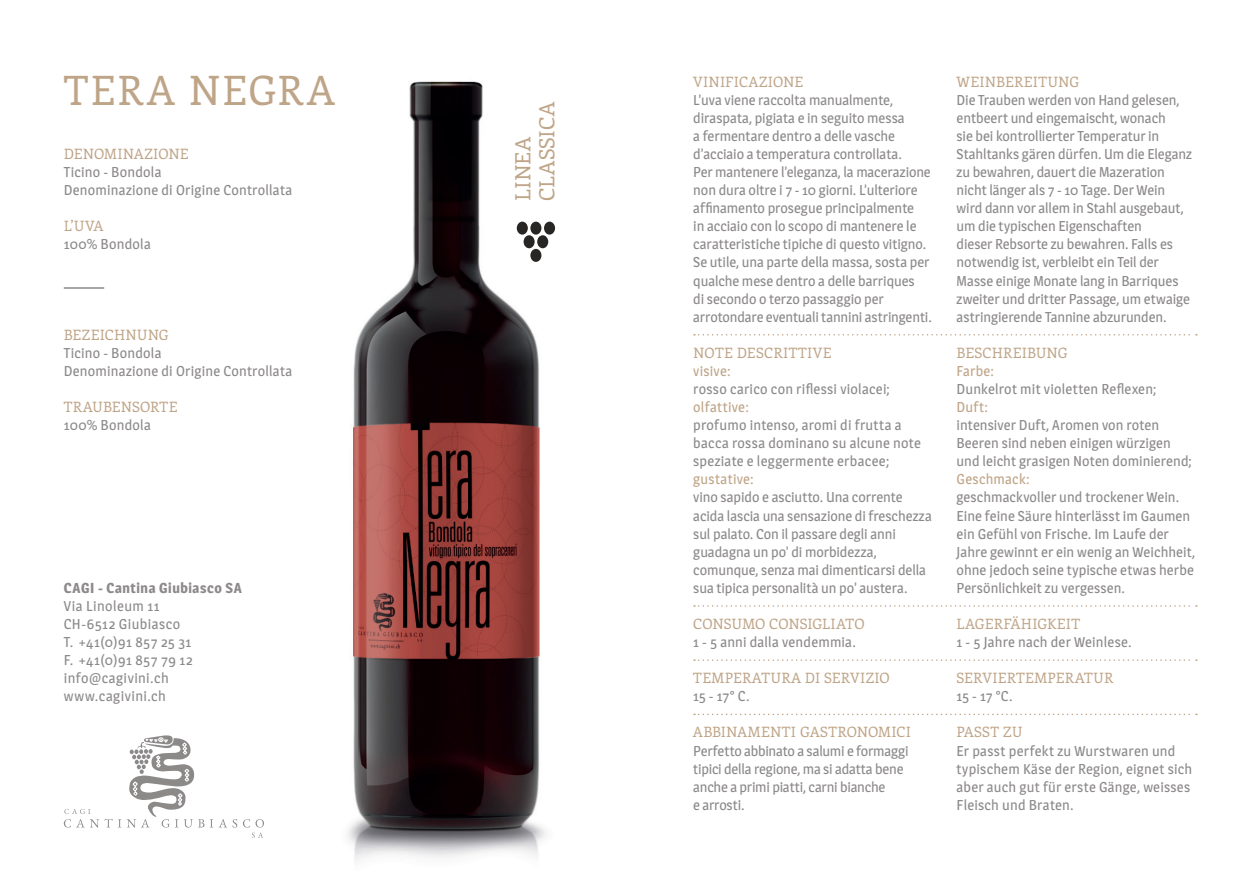
<style>
.page{position:relative;width:1259px;height:893px;background:#fff}
.page>*{position:absolute;margin:0;border:0;box-sizing:border-box;transform-origin:0 0}
.t1{font:40.5px "Enriqueta";letter-spacing:.04em;color:#bfa588}
.t2{font:21px "Enriqueta";letter-spacing:.01em;color:#bfa588}
.t3{font:14.25px/18.1px "Magra";color:#8c8989}
.t4{font:14.25px "Enriqueta";letter-spacing:.015em;color:#bfa588}
.t5{font:14.25px/18.1px "Magra";letter-spacing:.03em;color:#8c8989}
.t6{font:14.25px "Magra";letter-spacing:.02em;color:#bfa588}
.t7{font:14.25px "Magra";letter-spacing:.02em;color:#8c8989}
.t8{font:700 14.25px "Magra";letter-spacing:.035em;color:#8c8989}
</style>
<div class="page">
<img style="left:347px;top:81px;width:208px;height:780px">
<svg style="left:64px;top:735px;width:200px;height:103px"></svg>
<hr style="left:64px;top:287px;width:40px;height:2px;background:#8c8989">
<svg style="left:694px;top:334px;width:503px;height:2px"></svg>
<svg style="left:694px;top:605px;width:503px;height:2px"></svg>
<svg style="left:694px;top:659px;width:503px;height:2px"></svg>
<svg style="left:694px;top:714px;width:503px;height:1px"></svg>
<div style="left:517px;top:222px;width:11px;height:13px;background:#272624;border-radius:50%"></div>
<div style="left:530px;top:222px;width:11px;height:13px;background:#272624;border-radius:50%"></div>
<div style="left:544px;top:222px;width:11px;height:13px;background:#272624;border-radius:50%"></div>
<div style="left:523px;top:235px;width:11px;height:13px;background:#272624;border-radius:50%"></div>
<div style="left:537px;top:235px;width:11px;height:13px;background:#272624;border-radius:50%"></div>
<div style="left:530px;top:249px;width:11px;height:13px;background:#272624;border-radius:50%"></div>
<p class="t1" style="left:64px;top:62px;width:272px">TERA NEGRA</p>
<p class="t4" style="left:693px;top:72px;width:112px">VINIFICAZIONE</p>
<p class="t3" style="left:693px;top:91px;width:213px">L’uva viene raccolta manualmente, diraspata, pigiata e in seguito messa a fermentare dentro a delle vasche d’acciaio a temperatura controllata.</p>
<p class="t3" style="left:693px;top:163px;width:239px">Per mantenere l’eleganza, la macerazione</p>
<p class="t3" style="left:693px;top:181px;width:235px">non dura oltre i 7 - 10 giorni. L’ulteriore affinamento prosegue principalmente in acciaio con lo scopo di mantenere le caratteristiche tipiche di questo vitigno.</p>
<p class="t3" style="left:693px;top:253px;width:238px">Se utile, una parte della massa, sosta per</p>
<p class="t3" style="left:693px;top:272px;width:240px">qualche mese dentro a delle barriques<br>di secondo o terzo passaggio per arrotondare eventuali tannini astringenti.</p>
<p class="t4" style="left:693px;top:343px;width:140px">NOTE DESCRITTIVE</p>
<p class="t6" style="left:693px;top:363px;width:39px">visive:</p>
<p class="t7" style="left:693px;top:381px;width:198px">rosso carico con riflessi violacei;</p>
<p class="t6" style="left:693px;top:399px;width:57px">olfattive:</p>
<p class="t3" style="left:693px;top:416px;width:229px">profumo intenso, aromi di frutta a bacca rossa dominano su alcune note speziate e leggermente erbacee;</p>
<p class="t6" style="left:693px;top:471px;width:62px">gustative:</p>
<p class="t3" style="left:693px;top:488px;width:240px">vino sapido e asciutto. Una corrente acida lascia una sensazione di freschezza sul palato. Con il passare degli anni guadagna un po’ di morbidezza, comunque, senza mai dimenticarsi della sua tipica personalità un po’ austera.</p>
<p class="t4" style="left:693px;top:614px;width:173px">CONSUMO CONSIGLIATO</p>
<p class="t3" style="left:693px;top:633px;width:164px">1 - 5 anni dalla vendemmia.</p>
<p class="t4" style="left:693px;top:668px;width:198px">TEMPERATURA DI SERVIZIO</p>
<p class="t3" style="left:693px;top:687px;width:58px">15 - 17° C.</p>
<p class="t4" style="left:693px;top:722px;width:219px">ABBINAMENTI GASTRONOMICI</p>
<p class="t3" style="left:693px;top:742px;width:217px">Perfetto abbinato a salumi e formaggi tipici della regione, ma si adatta bene anche a primi piatti, carni bianche</p>
<p class="t3" style="left:693px;top:796px;width:53px">e arrosti.</p>
<p class="t2" style="left:532px;top:201px;width:101px;rotate:-90deg">CLASSICA</p>
<p class="t2" style="left:508px;top:201px;width:66px;rotate:-90deg">LINEA</p>
<p class="t4" style="left:64px;top:144px;width:126px">DENOMINAZIONE</p>
<p class="t3" style="left:64px;top:163px;width:99px">Ticino - Bondola</p>
<p class="t3" style="left:64px;top:181px;width:230px">Denominazione di Origine Controllata</p>
<p class="t4" style="left:64px;top:216px;width:41px">L’UVA</p>
<p class="t3" style="left:64px;top:235px;width:89px">100% Bondola</p>
<p class="t4" style="left:64px;top:325px;width:106px">BEZEICHNUNG</p>
<p class="t3" style="left:64px;top:344px;width:99px">Ticino - Bondola</p>
<p class="t3" style="left:64px;top:362px;width:230px">Denominazione di Origine Controllata</p>
<p class="t4" style="left:64px;top:397px;width:115px">TRAUBENSORTE</p>
<p class="t3" style="left:64px;top:416px;width:89px">100% Bondola</p>
<p class="t8" style="left:64px;top:579px;width:179px">CAGI - Cantina Giubiasco SA</p>
<p class="t5" style="left:64px;top:597px;width:130px">Via Linoleum 11<br>CH-6512 Giubiasco<br>T. +41(0)91 857 25 31<br>F. +41(0)91 857 79 12 info@cagivini.ch www.cagivini.ch</p>
<p class="t4" style="left:956px;top:72px;width:124px">WEINBEREITUNG</p>
<p class="t3" style="left:956px;top:91px;width:237px">Die Trauben werden von Hand gelesen, entbeert und eingemaischt, wonach<br>sie bei kontrollierter Temperatur in Stahltanks gären dürfen. Um die Eleganz zu bewahren, dauert die Mazeration nicht länger als 7 - 10 Tage. Der Wein wird dann vor allem in Stahl ausgebaut, um die typischen Eigenschaften<br>dieser Rebsorte zu bewahren. Falls es notwendig ist, verbleibt ein Teil der Masse einige Monate lang in Barriques zweiter und dritter Passage, um etwaige astringierende Tannine abzurunden.</p>
<p class="t4" style="left:956px;top:343px;width:112px">BESCHREIBUNG</p>
<p class="t6" style="left:956px;top:363px;width:39px">Farbe:</p>
<p class="t3" style="left:956px;top:380px;width:201px">Dunkelrot mit violetten Reflexen;</p>
<p class="t6" style="left:956px;top:399px;width:33px">Duft:</p>
<p class="t3" style="left:956px;top:416px;width:237px">intensiver Duft, Aromen von roten<br>Beeren sind neben einigen würzigen und leicht grasigen Noten dominierend;</p>
<p class="t6" style="left:956px;top:471px;width:75px">Geschmack:</p>
<p class="t3" style="left:956px;top:488px;width:240px">geschmackvoller und trockener Wein.<br>Eine feine Säure hinterlässt im Gaumen ein Gefühl von Frische. Im Laufe der Jahre gewinnt er ein wenig an Weichheit, ohne jedoch seine typische etwas herbe Persönlichkeit zu vergessen.</p>
<p class="t4" style="left:956px;top:614px;width:125px">LAGERFÄHIGKEIT</p>
<p class="t3" style="left:956px;top:633px;width:177px">1 - 5 Jahre nach der Weinlese.</p>
<p class="t4" style="left:956px;top:668px;width:158px">SERVIERTEMPERATUR</p>
<p class="t3" style="left:956px;top:687px;width:58px">15 - 17 °C.</p>
<p class="t4" style="left:956px;top:722px;width:67px">PASST ZU</p>
<p class="t3" style="left:956px;top:742px;width:237px">Er passt perfekt zu Wurstwaren und typischem Käse der Region, eignet sich aber auch gut für erste Gänge, weisses<br>Fleisch und Braten.</p>
</div>
